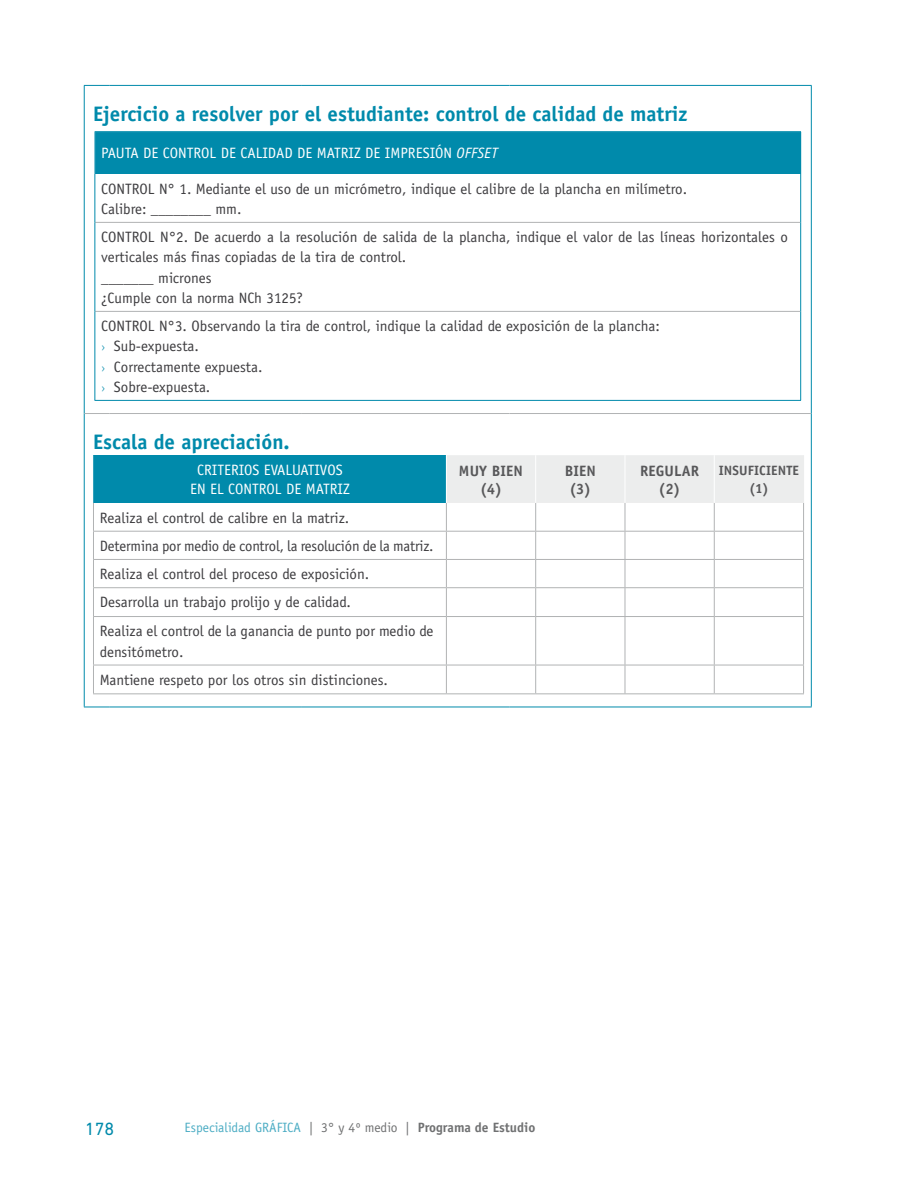
<style>
.page{position:relative;width:918px;height:1188px;background:#fff}
.page>*{position:absolute;margin:0;border:0;box-sizing:border-box;transform-origin:0 0}
.t1{font:700 21px "Officina Sans";color:#008aab}
.t2{font:18px "DIN Next LT Pro";color:#008aab}
.t3{font:15px/20.2px "Officina Sans";color:#3e3d40}
.t4{font:15px/19.5px "Officina Sans";color:#fff;text-align:center}
.t5{font:700 15px/18px "Officina Sans";letter-spacing:.01em;color:#58585a;text-align:center}
.t6{font:13.5px "Officina Sans";color:#4dadc4}
.t7{font:700 13.5px/18px "Officina Sans";letter-spacing:.01em;color:#58585a;text-align:center}
.s1{font-style:italic}
.s2{font-family:"Dignathin";color:#1a96b4}
.s3{color:#707172}
.s4{font-weight:700;color:#707172}
</style>
<div class="page">
<svg style="left:84px;top:85px;width:26px;height:1px"></svg>
<hr style="left:84px;top:86px;width:1px;height:328px;background:#008aab">
<hr style="left:110px;top:85px;width:191px;height:1px;background:#008aab">
<hr style="left:301px;top:85px;width:208px;height:1px;background:#008aab">
<hr style="left:509px;top:85px;width:303px;height:1px;background:#008aab">
<hr style="left:811px;top:86px;width:1px;height:328px;background:#008aab">
<hr style="left:84px;top:414px;width:1px;height:293px;background:#008aab">
<hr style="left:811px;top:414px;width:1px;height:293px;background:#008aab">
<svg style="left:84px;top:707px;width:26px;height:1px"></svg>
<hr style="left:110px;top:707px;width:191px;height:1px;background:#008aab">
<hr style="left:301px;top:707px;width:208px;height:1px;background:#008aab">
<hr style="left:509px;top:707px;width:303px;height:1px;background:#008aab">
<svg style="left:85px;top:413px;width:25px;height:1px"></svg>
<hr style="left:110px;top:413px;width:191px;height:1px;background:#b1b3b4">
<hr style="left:301px;top:413px;width:208px;height:1px;background:#b1b3b4">
<hr style="left:509px;top:413px;width:302px;height:1px;background:#b1b3b4">
<div style="left:95px;top:132px;width:706px;height:42px;background:#008aab"></div>
<hr style="left:95px;top:222px;width:705px;height:1px;background:#b1b3b4">
<hr style="left:95px;top:311px;width:705px;height:1px;background:#b1b3b4">
<hr style="left:94px;top:131px;width:707px;height:1px;background:#33a2bc">
<hr style="left:94px;top:132px;width:1px;height:42px;background:#33a2bc">
<hr style="left:94px;top:174px;width:1px;height:48px;background:#008aab">
<hr style="left:800px;top:174px;width:1px;height:48px;background:#008aab">
<hr style="left:94px;top:222px;width:1px;height:89px;background:#008aab">
<hr style="left:800px;top:222px;width:1px;height:89px;background:#008aab">
<hr style="left:94px;top:311px;width:1px;height:89px;background:#008aab">
<hr style="left:800px;top:311px;width:1px;height:89px;background:#008aab">
<hr style="left:94px;top:400px;width:707px;height:1px;background:#008aab">
<div style="left:93px;top:455px;width:353px;height:48px;background:#008aab"></div>
<hr style="left:446px;top:616px;width:90px;height:1px;background:#b1b3b4">
<hr style="left:536px;top:616px;width:89px;height:1px;background:#b1b3b4">
<hr style="left:535px;top:617px;width:1px;height:48px;background:#b1b3b4">
<hr style="left:625px;top:616px;width:89px;height:1px;background:#b1b3b4">
<hr style="left:625px;top:617px;width:1px;height:48px;background:#b1b3b4">
<hr style="left:714px;top:616px;width:90px;height:1px;background:#b1b3b4">
<hr style="left:714px;top:617px;width:1px;height:48px;background:#b1b3b4">
<hr style="left:803px;top:617px;width:1px;height:48px;background:#b1b3b4">
<hr style="left:446px;top:665px;width:90px;height:1px;background:#b1b3b4">
<hr style="left:536px;top:665px;width:89px;height:1px;background:#b1b3b4">
<svg style="left:535px;top:665px;width:1px;height:28px"></svg>
<hr style="left:625px;top:665px;width:89px;height:1px;background:#b1b3b4">
<svg style="left:625px;top:665px;width:1px;height:28px"></svg>
<hr style="left:714px;top:665px;width:90px;height:1px;background:#b1b3b4">
<svg style="left:714px;top:665px;width:1px;height:28px"></svg>
<svg style="left:803px;top:665px;width:1px;height:28px"></svg>
<hr style="left:446px;top:693px;width:90px;height:1px;background:#b1b3b4">
<hr style="left:536px;top:693px;width:89px;height:1px;background:#b1b3b4">
<hr style="left:625px;top:693px;width:89px;height:1px;background:#b1b3b4">
<hr style="left:714px;top:693px;width:90px;height:1px;background:#b1b3b4">
<hr style="left:93px;top:455px;width:1px;height:48px;background:#33a2bc">
<hr style="left:93px;top:531px;width:353px;height:1px;background:#b1b3b4">
<hr style="left:93px;top:559px;width:353px;height:1px;background:#b1b3b4">
<hr style="left:93px;top:587px;width:353px;height:1px;background:#b1b3b4">
<svg style="left:93px;top:503px;width:1px;height:113px"></svg>
<svg style="left:446px;top:455px;width:358px;height:161px"></svg>
<hr style="left:93px;top:616px;width:353px;height:1px;background:#b1b3b4">
<hr style="left:93px;top:617px;width:1px;height:48px;background:#b1b3b4">
<hr style="left:446px;top:617px;width:1px;height:48px;background:#b1b3b4">
<hr style="left:93px;top:665px;width:353px;height:1px;background:#b1b3b4">
<svg style="left:93px;top:665px;width:1px;height:28px"></svg>
<svg style="left:446px;top:665px;width:1px;height:28px"></svg>
<hr style="left:93px;top:693px;width:353px;height:1px;background:#b1b3b4">
<h1 class="t1" style="left:93px;top:101px;width:596px">Ejercicio a resolver por el estudiante: control de calidad de matriz</h1>
<p class="t4" style="left:101px;top:144px;width:372px">PAUTA DE CONTROL DE CALI DAD DE MATRIZ DE IMPRESIÓN <span class="s1">Offset</span></p>
<p class="t3" style="left:101px;top:178px;width:587px">CONTROL N° 1. Mediante el uso de un micrómetro, indique el calibre de la plancha en milímetro.<br>Calibre: ________ mm.</p>
<p class="t3" style="left:101px;top:227px;width:688px">CONTROL N°2. De acuerdo a la resolución de salida de la plancha, indique el valor de las líneas horizontales o verticales más finas copiadas de la tira de control.<br>_______ micrones<br>¿Cumple con la norma NCh 3125?</p>
<p class="t3" style="left:101px;top:316px;width:560px">CONTROL N°3. Observando la tira de control, indique la calidad de exposición de la plancha: <span class="s2">&gt;</span> Sub-expuesta.<br><span class="s2">&gt;</span> Correctamente expuesta.<br><span class="s2">&gt;</span> Sobre-expuesta.</p>
<h1 class="t1" style="left:93px;top:429px;width:198px">Escala de apreciación.</h1>
<p class="t4" style="left:190px;top:460px;width:161px">CRITERIOS EVALUATIVOS<br>EN EL CONTROL DE MATRIZ</p>
<p class="t5" style="left:459px;top:462px;width:66px">MUY BIEN (4)</p>
<p class="t5" style="left:565px;top:462px;width:33px">BIEN (3)</p>
<p class="t5" style="left:640px;top:462px;width:61px">REGULAR (2)</p>
<p class="t7" style="left:719px;top:462px;width:82px">INSUFICIENTE (1)</p>
<p class="t3" style="left:100px;top:503px;width:335px;line-height:28.3px">Realiza el control de calibre en la matriz.<br>Determina por medio de control, la resolución de la matriz.<br>Realiza el control del proceso de exposición.<br>Desarrolla un trabajo prolijo y de calidad.<br>Realiza el control de la ganancia de punto por medio de</p>
<p class="t3" style="left:100px;top:637px;width:289px;line-height:28.2px">densitómetro.<br>Mantiene respeto por los otros sin distinciones.</p>
<p class="t2" style="left:85px;top:1118px;width:31px">178</p>
<p class="t6" style="left:185px;top:1120px;width:352px">Especialidad GRÁFICA <span class="s3">| 3° y 4º medio |</span> <span class="s4">Programa de Estudio</span></p>
</div>
